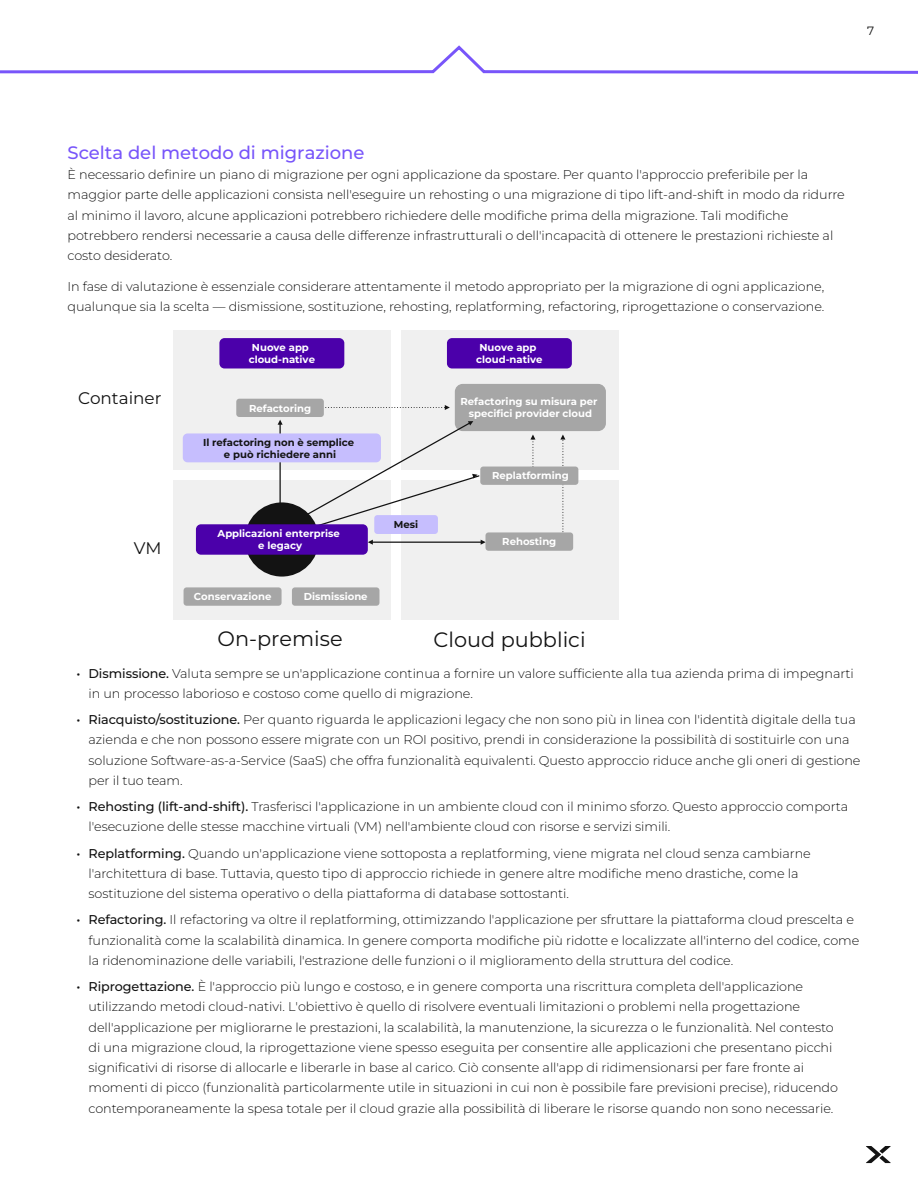
<style>
.page{position:relative;width:918px;height:1188px;background:#fff}
.page>*{position:absolute;margin:0;border:0;box-sizing:border-box;transform-origin:0 0}
.t1{font:20.85px "Montserrat";color:#131313}
.t2{font:500 18px "Montserrat";color:#7855fa}
.t3{font:16.8px "Montserrat";color:#131313}
.t4{font:300 12.75px/20.2px "Montserrat";letter-spacing:-.005em;color:#131313}
.t5{font:12px "Montserrat";color:#131313}
.t6{font:700 10.05px/12.1px "Montserrat";color:#fff;text-align:center}
.t7{font:700 10.05px/12.1px "Montserrat";color:#141414;text-align:center}
.s1{font-weight:500}
</style>
<div class="page">
<svg style="left:866px;top:1146px;width:25px;height:17px"></svg>
<svg style="left:0;top:45px;width:918px;height:29px"></svg>
<div style="left:173px;top:480px;width:218px;height:139px;background:#f0f0f0"></div>
<div style="left:173px;top:331px;width:218px;height:139px;background:#f0f0f0"></div>
<div style="left:401px;top:480px;width:217px;height:139px;background:#f0f0f0"></div>
<div style="left:401px;top:331px;width:217px;height:139px;background:#f0f0f0"></div>
<div style="left:455px;top:384px;width:151px;height:47px;background:#a6a6a6;border-radius:8px"></div>
<div style="left:184px;top:587px;width:98px;height:19px;background:#a6a6a6;border-radius:3px"></div>
<div style="left:292px;top:587px;width:87px;height:19px;background:#a6a6a6;border-radius:3px"></div>
<hr style="left:372px;top:542px;width:109px;height:1px;background:#131313">
<svg style="left:481px;top:540px;width:4px;height:5px"></svg>
<svg style="left:326px;top:405px;width:124px;height:5px"></svg>
<svg style="left:560px;top:435px;width:5px;height:97px"></svg>
<svg style="left:530px;top:434px;width:5px;height:33px"></svg>
<svg style="left:368px;top:540px;width:5px;height:5px"></svg>
<hr style="left:279px;top:424px;width:2px;height:106px;background:#131313">
<svg style="left:278px;top:420px;width:5px;height:5px"></svg>
<div style="left:219px;top:338px;width:125px;height:30px;background:#4b00aa;border-radius:5px"></div>
<div style="left:236px;top:399px;width:88px;height:18px;background:#a6a6a6;border-radius:3px"></div>
<div style="left:245px;top:502px;width:74px;height:75px;background:#131313;border-radius:50%"></div>
<div style="left:183px;top:433px;width:198px;height:29px;background:#c6befe;border-radius:5px"></div>
<svg style="left:293px;top:421px;width:187px;height:106px"></svg>
<div style="left:196px;top:524px;width:172px;height:31px;background:#4b00aa;border-radius:5px"></div>
<div style="left:480px;top:467px;width:98px;height:18px;background:#a6a6a6;border-radius:3px"></div>
<div style="left:485px;top:532px;width:88px;height:19px;background:#a6a6a6;border-radius:3px"></div>
<div style="left:374px;top:515px;width:64px;height:19px;background:#c6befe;border-radius:3px"></div>
<div style="left:447px;top:338px;width:125px;height:30px;background:#4b00aa;border-radius:5px"></div>
<p class="t5" style="left:867px;top:23px;width:9px">7</p>
<h2 class="t2" style="left:68px;top:141px;width:299px">Scelta del metodo di migrazione</h2>
<p class="t4" style="left:68px;top:164px;width:779px">È necessario definire un piano di migrazione per ogni applicazione da spostare. Per quanto l'approccio preferibile per la maggior parte delle applicazioni consista nell'eseguire un rehosting o una migrazione di tipo lift‑and‑shift in modo da ridurre al minimo il lavoro, alcune applicazioni potrebbero richiedere delle modifiche prima della migrazione. Tali modifiche potrebbero rendersi necessarie a causa delle differenze infrastrutturali o dell'incapacità di ottenere le prestazioni richieste al costo desiderato.</p>
<p class="t4" style="left:68px;top:276px;width:759px">In fase di valutazione è essenziale considerare attentamente il metodo appropriato per la migrazione di ogni applicazione, qualunque sia la scelta — dismissione, sostituzione, rehosting, replatforming, refactoring, riprogettazione o conservazione.</p>
<h3 class="t3" style="left:78px;top:387px;width:85px">Container</h3>
<h3 class="t3" style="left:134px;top:537px;width:29px">VM</h3>
<p class="t6" style="left:249px;top:341px;width:68px">Nuove app cloud-native</p>
<p class="t6" style="left:249px;top:402px;width:64px">Refactoring</p>
<p class="t7" style="left:203px;top:435px;width:153px">Il refactoring non è semplice e può richiedere anni</p>
<p class="t6" style="left:218px;top:527px;width:124px">Applicazioni enterprise e legacy</p>
<p class="t6" style="left:194px;top:590px;width:79px">Conservazione</p>
<p class="t6" style="left:304px;top:590px;width:65px">Dismissione</p>
<p class="t7" style="left:394px;top:518px;width:26px">Mesi</p>
<p class="t6" style="left:476px;top:341px;width:68px">Nuove app cloud-native</p>
<p class="t6" style="left:461px;top:395px;width:138px">Refactoring su misura per specifici provider cloud</p>
<p class="t6" style="left:492px;top:469px;width:78px">Replatforming</p>
<p class="t6" style="left:502px;top:535px;width:56px">Rehosting</p>
<h1 class="t1" style="left:218px;top:624px;width:127px">On-premise</h1>
<h1 class="t1" style="left:433px;top:625px;width:154px">Cloud pubblici</h1>
<p class="t4" style="left:88px;top:663px;width:767px;text-indent:-12px"><span class="s1">• Dismissione.</span> Valuta sempre se un'applicazione continua a fornire un valore sufficiente alla tua azienda prima di impegnarti in un processo laborioso e costoso come quello di migrazione.</p>
<p class="t4" style="left:88px;top:709px;width:774px;text-indent:-12px"><span class="s1">• Riacquisto/sostituzione.</span> Per quanto riguarda le applicazioni legacy che non sono più in linea con l'identità digitale della tua azienda e che non possono essere migrate con un ROI positivo, prendi in considerazione la possibilità di sostituirle con una soluzione Software‑as‑a‑Service (SaaS) che offra funzionalità equivalenti. Questo approccio riduce anche gli oneri di gestione per il tuo team.</p>
<p class="t4" style="left:88px;top:796px;width:761px;text-indent:-12px"><span class="s1">• Rehosting (lift‑and‑shift).</span> Trasferisci l'applicazione in un ambiente cloud con il minimo sforzo. Questo approccio comporta l'esecuzione delle stesse macchine virtuali (VM) nell'ambiente cloud con risorse e servizi simili.</p>
<p class="t4" style="left:88px;top:843px;width:724px;text-indent:-12px"><span class="s1">• Replatforming.</span> Quando un'applicazione viene sottoposta a replatforming, viene migrata nel cloud senza cambiarne l'architettura di base. Tuttavia, questo tipo di approccio richiede in genere altre modifiche meno drastiche, come la sostituzione del sistema operativo o della piattaforma di database sottostanti.</p>
<p class="t4" style="left:88px;top:909px;width:772px;text-indent:-12px"><span class="s1">• Refactoring.</span> Il refactoring va oltre il replatforming, ottimizzando l'applicazione per sfruttare la piattaforma cloud prescelta e funzionalità come la scalabilità dinamica. In genere comporta modifiche più ridotte e localizzate all'interno del codice, come la ridenominazione delle variabili, l'estrazione delle funzioni o il miglioramento della struttura del codice.</p>
<p class="t4" style="left:88px;top:976px;width:751px;text-indent:-12px"><span class="s1">• Riprogettazione.</span> È l'approccio più lungo e costoso, e in genere comporta una riscrittura completa dell'applicazione utilizzando metodi cloud‑nativi. L'obiettivo è quello di risolvere eventuali limitazioni o problemi nella progettazione dell'applicazione per migliorarne le prestazioni, la scalabilità, la manutenzione, la sicurezza o le funzionalità. Nel contesto di una migrazione cloud, la riprogettazione viene spesso eseguita per consentire alle applicazioni che presentano picchi significativi di risorse di allocarle e liberarle in base al carico. Ciò consente all'app di ridimensionarsi per fare fronte ai momenti di picco (funzionalità particolarmente utile in situazioni in cui non è possibile fare previsioni precise), riducendo contemporaneamente la spesa totale per il cloud grazie alla possibilità di liberare le risorse quando non sono necessarie.</p>
</div>
